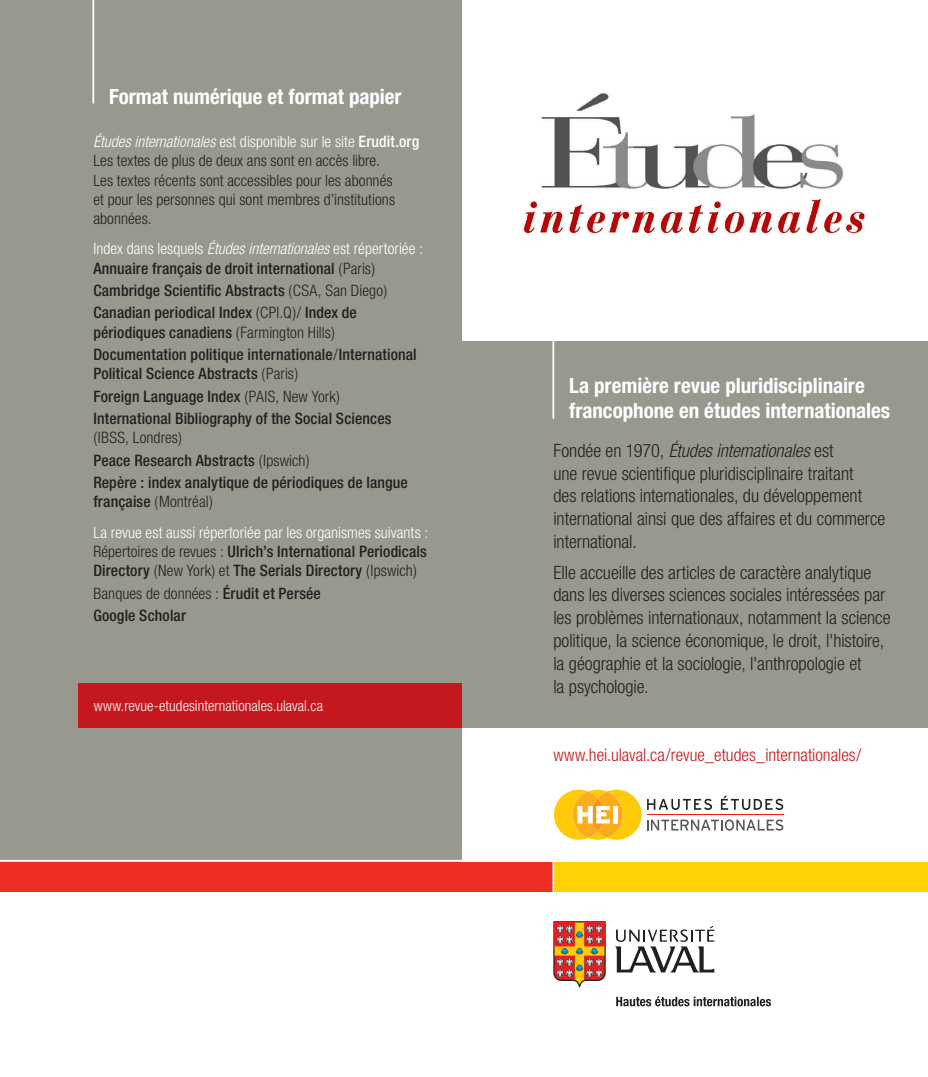
<style>
.page{position:relative;width:928px;height:1077px;background:#fff}
.page>*{position:absolute;margin:0;border:0;box-sizing:border-box;transform-origin:0 0}
.t1{font:700 condensed 21px/25.2px "Helvetica Neue";color:#fff}
.t2{font:300 condensed 18.38px/22.8px "Helvetica Neue";letter-spacing:-.005em;color:#231f20}
.Adresse_web{font:300 condensed 17.5px "Helvetica Neue";color:#c5171e}
.t3{font:500 condensed 15.75px/19.2px "Helvetica Neue";letter-spacing:.01em;color:#231f20}
.t4{font:300 condensed 15.75px/19.2px "Helvetica Neue";letter-spacing:.005em;color:#231f20}
.t5{font:300 condensed 15.75px "Helvetica Neue";letter-spacing:.005em;color:#fff}
.t6{font:300 condensed 14.88px "Helvetica Neue";letter-spacing:.005em;color:#fff}
.s1{font-style:italic}
.s2{font-weight:500}
.s3{font-weight:300}
</style>
<div class="page">
<div style="left:0;top:0;width:461px;height:861px;background:#99988f"></div>
<div style="left:461px;top:341px;width:467px;height:386px;background:#99988f"></div>
<img style="left:523px;top:93px;width:342px;height:142px">
<hr style="left:552px;top:341px;width:2px;height:78px;background:#fff">
<hr style="left:92px;top:0;width:2px;height:104px;background:#fff">
<div style="left:78px;top:683px;width:383px;height:44px;background:#c5171e"></div>
<svg style="left:647px;top:798px;width:65px;height:12px"></svg>
<svg style="left:721px;top:795px;width:62px;height:15px"></svg>
<svg style="left:647px;top:819px;width:136px;height:11px"></svg>
<hr style="left:647px;top:814px;width:136px;height:1px;background:#ee1d23">
<svg style="left:554px;top:789px;width:87px;height:50px"></svg>
<div style="left:613px;top:806px;width:5px;height:17px;background:#fff"></div>
<div style="left:0;top:861px;width:553px;height:30px;background:#ee2e22"></div>
<div style="left:553px;top:861px;width:375px;height:30px;background:#fed105"></div>
<hr style="left:0;top:860px;width:928px;height:1px;background:#fff">
<hr style="left:552px;top:861px;width:2px;height:30px;background:#fff">
<svg style="left:615px;top:925px;width:99px;height:47px"></svg>
<svg style="left:553px;top:921px;width:53px;height:66px;background:#c7744e"></svg>
<svg style="left:616px;top:996px;width:155px;height:10px"></svg>
<p class="t1" style="left:109px;top:84px;width:294px">Format numérique et format papier</p>
<p class="t5" style="left:93px;top:132px;width:327px"><span class="s1">Études internationales</span> est disponible sur le site <span class="s2">Erudit.org</span></p>
<p class="t4" style="left:93px;top:151px;width:303px">Les textes de plus de deux ans sont en accès libre.<br>Les textes récents sont accessibles pour les abonnés et pour les personnes qui sont membres d’institutions abonnées.</p>
<p class="t5" style="left:93px;top:240px;width:331px">Index dans lesquels <span class="s1">Études internationales</span> est répertoriée :</p>
<p class="t3" style="left:93px;top:258px;width:283px">Annuaire français de droit international <span class="s3">(Paris)</span></p>
<p class="t3" style="left:93px;top:280px;width:295px">Cambridge Scientific Abstracts <span class="s3">(CSA, San Diego)</span></p>
<p class="t3" style="left:93px;top:303px;width:265px">Canadian periodical Index <span class="s3">(CPI.Q)/</span> Index de périodiques canadiens <span class="s3">(Farmington Hills)</span></p>
<p class="t3" style="left:93px;top:344px;width:325px">Documentation politique internationale<span class="s3">/</span>International<br>Political Science Abstracts <span class="s3">(Paris)</span></p>
<p class="t3" style="left:93px;top:386px;width:248px">Foreign Language Index <span class="s3">(PAIS, New York)</span></p>
<p class="t3" style="left:93px;top:409px;width:300px">International Bibliography of the Social Sciences <span class="s3">(IBSS, Londres)</span></p>
<p class="t3" style="left:93px;top:450px;width:218px">Peace Research Abstracts <span class="s3">(Ipswich)</span></p>
<p class="t3" style="left:93px;top:473px;width:316px">Repère : index analytique de périodiques de langue française <span class="s3">(Montréal)</span></p>
<p class="t5" style="left:93px;top:523px;width:336px">La revue est aussi répertoriée par les organismes suivants :</p>
<p class="t3" style="left:93px;top:541px;width:335px"><span class="s3">Répertoires de revues :</span> Ulrich’s International Periodicals<br>Directory <span class="s3">(New York) et</span> The Serials Directory <span class="s3">(Ipswich)</span></p>
<p class="t4" style="left:93px;top:583px;width:229px">Banques de données : <span class="s2">Érudit et Persée</span></p>
<p class="t3" style="left:93px;top:605px;width:94px">Google Scholar</p>
<p class="t6" style="left:94px;top:697px;width:231px">www.revue-etudesinternationales.ulaval.ca</p>
<p class="t1" style="left:569px;top:373px;width:323px">La première revue pluridisciplinaire francophone en études internationales</p>
<p class="t2" style="left:553px;top:439px;width:333px">Fondée en 1970, <span class="s1">Études internationales</span> est<br>une revue scientifique pluridisciplinaire traitant<br>des relations internationales, du développement international ainsi que des affaires et du commerce international.</p>
<p class="t2" style="left:553px;top:560px;width:339px">Elle accueille des articles de caractère analytique dans les diverses sciences sociales intéressées par les problèmes internationaux, notamment la science politique, la science économique, le droit, l'histoire, la géographie et la sociologie, l'anthropologie et<br>la psychologie.</p>
<p class="Adresse_web" style="left:553px;top:745px;width:309px">www.hei.ulaval.ca/revue_etudes_internationales/</p>
</div>
